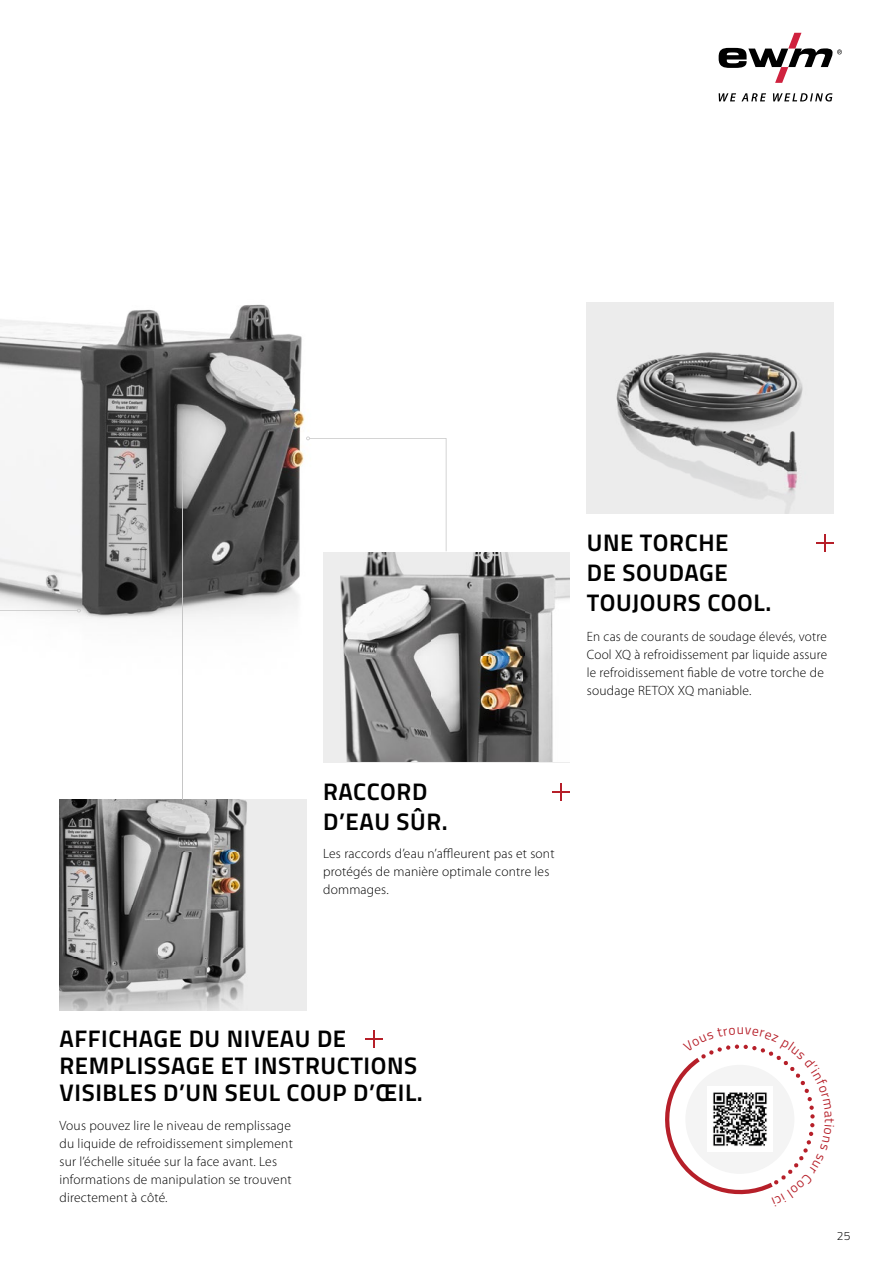
<style>
.page{position:relative;width:893px;height:1263px;background:#fff}
.page>*{position:absolute;margin:0;border:0;box-sizing:border-box;transform-origin:0 0}
.t1{font:700 24px/30px "Titillium Text";letter-spacing:.025em;color:#000}
.t2{font:300 13.5px/18px "Myriad Pro";letter-spacing:.015em;color:#000}
.t3{font:13.5px "Titillium Text";color:#b61f29}
.t4{font:300 12px "Titillium Text";color:#000}
</style>
<div class="page">
<img style="left:0;top:304px;width:305px;height:315px">
<div style="left:323px;top:552px;width:247px;height:210px;background:#ededed"></div>
<img style="left:340px;top:552px;width:230px;height:210px">
<img style="left:60px;top:800px;width:246px;height:210px">
<img style="left:587px;top:303px;width:246px;height:210px">
<svg style="left:553px;top:784px;width:17px;height:17px"></svg>
<svg style="left:306px;top:436px;width:140px;height:115px"></svg>
<svg style="left:0;top:609px;width:81px;height:191px"></svg>
<hr style="left:182px;top:454px;width:1px;height:346px;background:#c6c6c6">
<svg style="left:181px;top:451px;width:4px;height:3px"></svg>
<svg style="left:366px;top:1030px;width:17px;height:17px"></svg>
<svg style="left:816px;top:534px;width:17px;height:17px"></svg>
<svg style="left:719px;top:93px;width:113px;height:9px"></svg>
<svg style="left:719px;top:33px;width:123px;height:50px"></svg>
<svg style="left:665px;top:1044px;width:150px;height:151px"></svg>
<h1 class="t1" style="left:587px;top:526px;width:186px">UNE TORCHE<br>DE SOUDAGE<br>TOUJOURS COOL.</h1>
<p class="t2" style="left:587px;top:628px;width:242px">En cas de courants de soudage élevés, votre Cool XQ à refroidissement par liquide assure le refroidissement fiable de votre torche de soudage RETOX XQ maniable.</p>
<h1 class="t1" style="left:323px;top:775px;width:126px">RACCORD<br>D’EAU SÛR.</h1>
<p class="t2" style="left:323px;top:845px;width:233px">Les raccords d’eau n’affleurent pas et sont protégés de manière optimale contre les dommages.</p>
<h1 class="t1" style="left:60px;top:1024px;width:365px;line-height:27px">AFFICHAGE DU NIVEAU DE<br>REMPLISSAGE ET INSTRUCTIONS<br>VISIBLES D’UN SEUL COUP D’ŒIL.</h1>
<p class="t2" style="left:60px;top:1117px;width:235px">Vous pouvez lire le niveau de remplissage du liquide de refroidissement simplement sur l’échelle située sur la face avant. Les informations de manipulation se trouvent directement à côté.</p>
<p class="t3" style="left:737px;top:1020px;width:9px">u</p>
<p class="t4" style="left:837px;top:1227px;width:15px">25</p>
</div>
